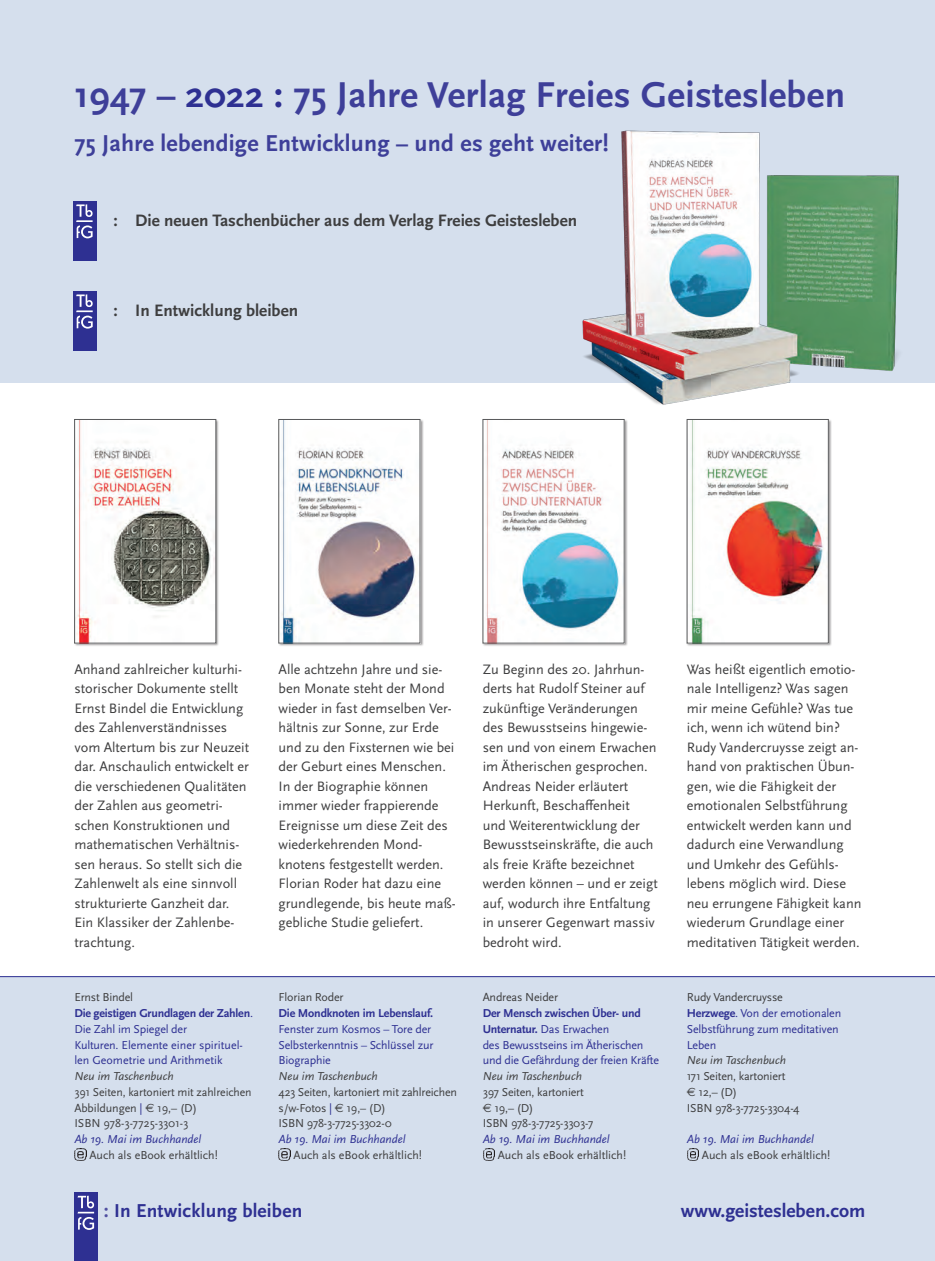
<style>
.page{position:relative;width:935px;height:1261px;background:#fff}
.page>*{position:absolute;margin:0;border:0;box-sizing:border-box;transform-origin:0 0}
.t1{font:700 37.5px "Scala Sans OT";letter-spacing:.01em;color:#3e3f99}
.t2{font:700 24px "Scala Sans OT";letter-spacing:.01em;color:#3e3f99}
.t3{font:700 19.5px "Scala Sans OT";letter-spacing:.01em;color:#2e3092}
.t4{font:700 17.25px "Scala Sans OT";color:#3e3e3f}
.t5{font:14.25px/19.5px "Scala Sans OT";color:#3e3e3f}
.t6{font:12px/15.8px "Scala Sans OT";letter-spacing:-.015em;color:#2e3092}
.t7{font:12px/15.8px "Scala Sans OT";letter-spacing:-.015em;color:#3e3e3f}
.t8{font:italic 12px "Scala Sans OT";color:#2e3092}
.t9{font:italic 12px "Scala Sans OT";color:#3e3e3f}
.t10{font:700 12px "Scala Sans OT";letter-spacing:-.015em;color:#2e3092}
.s1{color:#2e3092}
.s2{color:#3e3e3f}
.s3{font-weight:700}
.s4{font-family:"Euro Sans Std"}
.s5{color:#504fa1}
</style>
<div class="page">
<div style="left:0;top:0;width:935px;height:383px;background:#d5dfed"></div>
<div style="left:0;top:976px;width:935px;height:285px;background:#d5dfed"></div>
<img style="left:582px;top:130px;width:317px;height:275px">
<svg style="left:75px;top:1148px;width:11px;height:12px"></svg>
<svg style="left:279px;top:1148px;width:11px;height:12px"></svg>
<svg style="left:483px;top:1148px;width:11px;height:12px"></svg>
<svg style="left:687px;top:1148px;width:11px;height:12px"></svg>
<div style="left:74px;top:419px;width:145px;height:228px;background:#231f20;opacity:.45"></div>
<img style="left:76px;top:421px;width:138px;height:220px">
<div style="left:74px;top:419px;width:142px;height:224px;border:1px solid #57585a"></div>
<div style="left:482px;top:419px;width:145px;height:228px;background:#231f20;opacity:.45"></div>
<img style="left:485px;top:421px;width:137px;height:220px">
<div style="left:278px;top:419px;width:145px;height:228px;background:#231f20;opacity:.45"></div>
<img style="left:280px;top:421px;width:138px;height:220px">
<div style="left:278px;top:419px;width:142px;height:224px;border:1px solid #57585a"></div>
<div style="left:686px;top:419px;width:145px;height:228px;background:#231f20;opacity:.45"></div>
<img style="left:689px;top:421px;width:137px;height:220px">
<div style="left:73px;top:201px;width:23px;height:60px;background:#2e3092"></div>
<svg style="left:76px;top:204px;width:17px;height:34px"></svg>
<div style="left:73px;top:291px;width:23px;height:60px;background:#2e3092"></div>
<svg style="left:76px;top:294px;width:17px;height:35px"></svg>
<hr style="left:0;top:976px;width:935px;height:1px;background:#2e3092">
<div style="left:74px;top:1192px;width:24px;height:69px;background:#2e3092"></div>
<svg style="left:78px;top:1195px;width:16px;height:35px"></svg>
<h1 class="t1" style="left:74px;top:73px;width:772px">1947 – <span class="s1">2022 :</span> 75 Jahre Verlag Freies Geistesleben</h1>
<h2 class="t2" style="left:74px;top:130px;width:536px">75 Jahre lebendige Entwicklung – und es geht weiter!</h2>
<p class="t4" style="left:114px;top:210px;width:465px">: Die neuen Taschenbücher aus dem Verlag Freies Geistesleben</p>
<p class="t4" style="left:114px;top:300px;width:186px">: In Entwicklung bleiben</p>
<p class="t5" style="left:278px;top:659px;width:179px">Alle achtzehn Jahre und sie&shy;ben Monate steht der Mond wieder in fast demselben Ver&shy;hältnis zur Sonne, zur Erde und zu den Fixsternen wie bei der Geburt eines Menschen.<br>In der Biographie können immer wieder frappierende<br>Ereignisse um diese Zeit des wiederkehrenden Mond&shy;knotens festgestellt werden.<br>Florian Roder hat dazu eine grundlegende, bis heute maß&shy;gebliche Studie geliefert.</p>
<p class="t5" style="left:687px;top:659px;width:176px">Was heißt eigentlich emotio&shy;nale Intelligenz? Was sagen mir meine Gefühle? Was tue ich, wenn ich wütend bin?<br>Rudy Vandercruysse zeigt an&shy;hand von praktischen Übun&shy;gen, wie die Fähigkeit der emotionalen Selbstführung entwickelt werden kann und dadurch eine Verwandlung und Umkehr des Gefühls&shy;lebens möglich wird. Diese neu errungene Fähigkeit kann wiederum Grundlage einer meditativen Tätigkeit werden.</p>
<p class="t5" style="left:74px;top:659px;width:176px">Anhand zahlreicher kulturhi&shy;storischer Dokumente stellt<br>Ernst Bindel die Entwicklung des Zahlenverständnisses vom Altertum bis zur Neuzeit dar. Anschaulich entwickelt er die verschiedenen Qualitäten der Zahlen aus geometri&shy;schen Konstruktionen und mathematischen Verhältnis&shy;sen heraus. So stellt sich die<br>Zahlenwelt als eine sinnvoll strukturierte Ganzheit dar.<br>Ein Klassiker der Zahlenbe&shy;trachtung.</p>
<p class="t5" style="left:483px;top:659px;width:177px">Zu Beginn des 20. Jahrhun&shy;derts hat Rudolf Steiner auf zukünftige Veränderungen des Bewusstseins hingewie&shy;sen und von einem Erwachen im Ätherischen gesprochen.<br>Andreas Neider erläutert<br>Herkunft, Beschaffenheit<br>und Weiterentwicklung der<br>Bewusstseinskräfte, die auch als freie Kräfte bezeichnet werden können – und er zeigt auf, wodurch ihre Entfaltung in unserer Gegenwart massiv bedroht wird.</p>
<p class="t6" style="left:74px;top:990px;width:180px"><span class="s2">Ernst Bindel<br></span><span class="s3">Die geistigen Grundlagen der Zahlen</span>.<br>Die Zahl im Spiegel der<br>Kulturen. Elemente einer spirituel&shy;len Geometrie und Arithmetik</p>
<p class="t9" style="left:74px;top:1070px;width:101px">Neu im Taschenbuch</p>
<p class="t7" style="left:74px;top:1084px;width:179px">391 Seiten, kartoniert mit zahlreichen<br>Abbildungen <span class="s1">|</span> <span class="s4">€</span> 19,– (D)<br>ISBN 978-3-7725-3301-3</p>
<p class="t8" style="left:74px;top:1133px;width:128px">Ab 19. Mai im Buchhandel</p>
<p class="t7" style="left:89px;top:1147px;width:130px">Auch als eBook erhältlich!</p>
<p class="t7" style="left:278px;top:990px;width:67px">Florian Roder</p>
<p class="t10" style="left:278px;top:1006px;width:156px">Die Mondknoten im Lebenslauf.</p>
<p class="t6" style="left:278px;top:1021px;width:156px">Fenster zum Kosmos – Tore der<br>Selbsterkenntnis – Schlüssel zur<br>Biographie</p>
<p class="t9" style="left:278px;top:1070px;width:101px">Neu im Taschenbuch</p>
<p class="t7" style="left:278px;top:1084px;width:180px">423 Seiten, kartoniert mit zahlreichen s/w-Fotos <span class="s1">|</span> <span class="s4">€</span> 19,– (D)<br>ISBN 978-3-7725-3302-0</p>
<p class="t8" style="left:278px;top:1133px;width:128px">Ab 19. Mai im Buchhandel</p>
<p class="t7" style="left:293px;top:1147px;width:130px">Auch als eBook erhältlich!</p>
<p class="t7" style="left:483px;top:990px;width:77px">Andreas Neider</p>
<p class="t6" style="left:483px;top:1005px;width:178px"><span class="s3">Der Mensch zwischen Über- und<br>Unternatur.</span> Das Erwachen<br>des Bewusstseins im Ätherischen und die Gefährdung der freien Kräfte</p>
<p class="t9" style="left:483px;top:1070px;width:101px">Neu im Taschenbuch</p>
<p class="t7" style="left:483px;top:1084px;width:112px">397 Seiten, kartoniert <span class="s4">€</span> 19,– (D)<br>ISBN 978-3-7725-3303-7</p>
<p class="t8" style="left:483px;top:1133px;width:128px">Ab 19. Mai im Buchhandel</p>
<p class="t7" style="left:498px;top:1147px;width:130px">Auch als eBook erhältlich!</p>
<p class="t6" style="left:687px;top:990px;width:156px"><span class="s2">Rudy Vandercruysse<br></span><span class="s3">Herzwege</span>. Von der emotionalen<br>Selbstführung zum meditativen<br>Leben</p>
<p class="t9" style="left:687px;top:1054px;width:101px">Neu im Taschenbuch</p>
<p class="t7" style="left:687px;top:1068px;width:114px">171 Seiten, kartoniert<br><span class="s4">€</span> 12,– (D)<br>ISBN 978-3-7725-3304-4</p>
<p class="t8" style="left:687px;top:1133px;width:128px">Ab 19. Mai im Buchhandel</p>
<p class="t7" style="left:702px;top:1147px;width:130px">Auch als eBook erhältlich!</p>
<h3 class="t3" style="left:104px;top:1199px;width:200px"><span class="s5">:</span> In Entwicklung bleiben</h3>
<h3 class="t3" style="left:681px;top:1199px;width:186px">www.geistesleben.com</h3>
</div>
